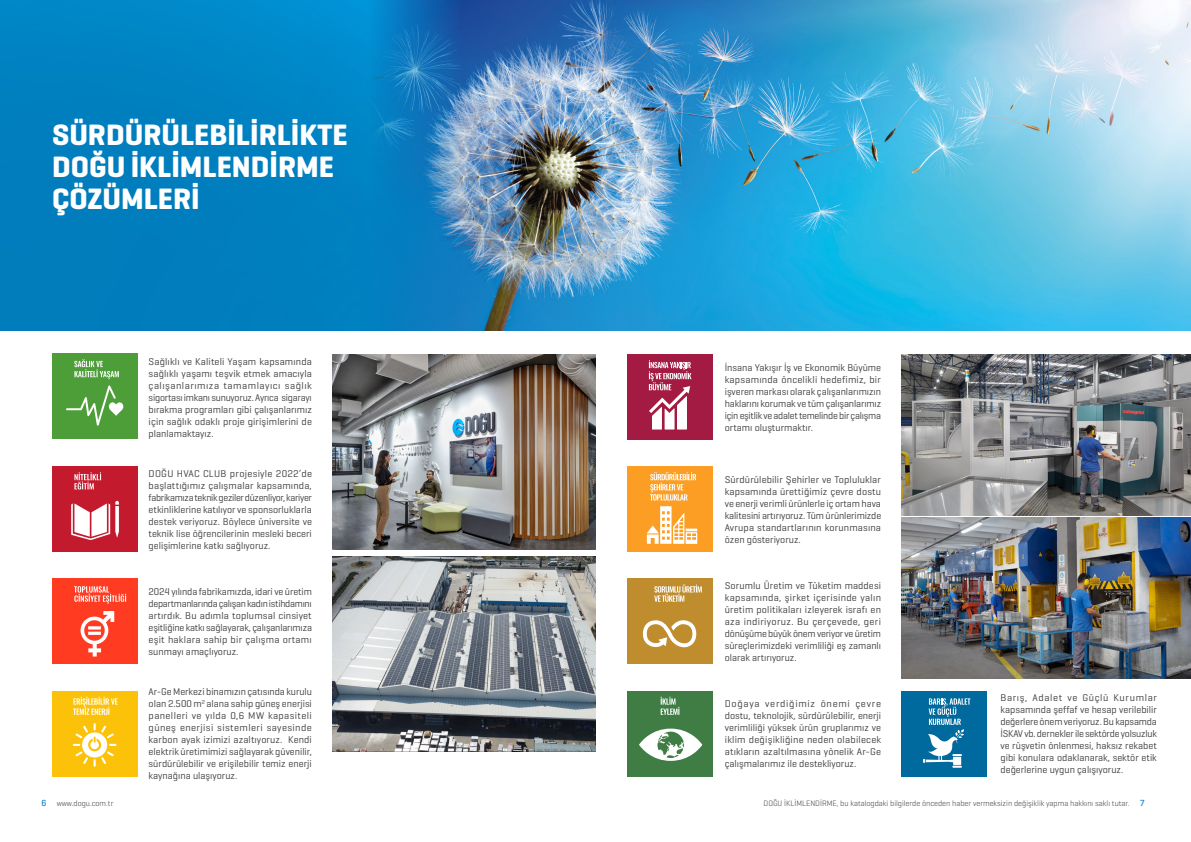
<style>
.page{position:relative;width:1191px;height:842px;background:#fff}
.page>*{position:absolute;margin:0;border:0;box-sizing:border-box;transform-origin:0 0}
.t1{font:700 30px/32px "Geogrotesque";color:#fff}
.t2{font:10px/12px "Geogrotesque";color:#3c3c3b;text-align:justify}
.t3{font:500 9px "Geogrotesque";color:#1380c4}
.t4{font:300 8px "Geogrotesque";color:#3c3c3b}
</style>
<div class="page">
<img style="left:0;top:0;width:303px;height:330px">
<div style="left:303px;top:0;width:888px;height:330px;background:linear-gradient(to bottom,#008dcf,#007cbb)"></div>
<img style="left:361px;top:0;width:830px;height:330px">
<div style="left:52px;top:353px;width:85px;height:86px;background:#4d9e38"></div>
<svg style="left:74px;top:359px;width:45px;height:20px"></svg>
<svg style="left:66px;top:385px;width:57px;height:41px"></svg>
<div style="left:52px;top:467px;width:85px;height:85px;background:#c41a2e"></div>
<svg style="left:74px;top:472px;width:27px;height:17px"></svg>
<svg style="left:71px;top:501px;width:48px;height:39px"></svg>
<div style="left:52px;top:579px;width:85px;height:85px;background:#ff3b21"></div>
<svg style="left:74px;top:586px;width:52px;height:18px"></svg>
<svg style="left:81px;top:611px;width:33px;height:45px"></svg>
<div style="left:52px;top:691px;width:85px;height:85px;background:#fcc20a"></div>
<svg style="left:73px;top:697px;width:45px;height:18px"></svg>
<svg style="left:73px;top:723px;width:43px;height:44px"></svg>
<img style="left:332px;top:557px;width:264px;height:195px">
<img style="left:332px;top:355px;width:264px;height:195px">
<img style="left:901px;top:355px;width:290px;height:160px">
<img style="left:901px;top:518px;width:290px;height:160px">
<div style="left:627px;top:355px;width:85px;height:85px;background:#a31a42"></div>
<svg style="left:649px;top:360px;width:42px;height:69px"></svg>
<div style="left:627px;top:467px;width:85px;height:85px;background:#fc9e24"></div>
<svg style="left:647px;top:472px;width:50px;height:72px"></svg>
<div style="left:627px;top:579px;width:85px;height:85px;background:#bf8c2e"></div>
<svg style="left:654px;top:584px;width:48px;height:18px"></svg>
<svg style="left:643px;top:620px;width:53px;height:28px"></svg>
<div style="left:627px;top:691px;width:85px;height:85px;background:#407d45"></div>
<svg style="left:660px;top:697px;width:19px;height:18px"></svg>
<svg style="left:639px;top:728px;width:63px;height:33px"></svg>
<div style="left:901px;top:691px;width:85px;height:85px;background:#00699e"></div>
<svg style="left:923px;top:698px;width:47px;height:70px"></svg>
<h1 class="t1" style="left:52px;top:119px;width:297px">SÜRDÜRÜLEBİLİRLİKTE<br>DOĞU İKLİMLENDİRME<br>ÇÖZÜMLERİ</h1>
<p class="t2" style="left:149px;top:355px;width:165px">Sağlıklı ve Kaliteli Yaşam kapsamında sağlıklı yaşamı teşvik etmek amacıyla çalışanlarımıza tamamlayıcı sağlık sigortası imkanı sunuyoruz. Ayrıca sigarayı bırakma programları gibi çalışanlarımız için sağlık odaklı proje girişimlerini de planlamaktayız.</p>
<p class="t2" style="left:725px;top:361px;width:158px">İnsana Yakışır İş ve Ekonomik Büyüme kapsamında öncelikli hedefimiz, bir işveren markası olarak çalışanlarımızın haklarını korumak ve tüm çalışanlarımız için eşitlik ve adalet temelinde bir çalışma ortamı oluşturmaktır.</p>
<p class="t2" style="left:149px;top:467px;width:165px">DOĞU HVAC CLUB projesiyle 2022’de başlattığımız çalışmalar kapsamında, fabrikamıza teknik geziler düzenliyor, kariyer etkinliklerine katılıyor ve sponsorluklarla destek veriyoruz. Böylece üniversite ve teknik lise öğrencilerinin mesleki beceri gelişimlerine katkı sağlıyoruz.</p>
<p class="t2" style="left:725px;top:473px;width:158px">Sürdürülebilir Şehirler ve Topluluklar kapsamında ürettiğimiz çevre dostu ve enerji verimli ürünlerle iç ortam hava kalitesini artırıyoruz. Tüm ürünlerimizde Avrupa standartlarının korunmasına özen gösteriyoruz.</p>
<p class="t2" style="left:725px;top:579px;width:158px">Sorumlu Üretim ve Tüketim maddesi kapsamında, şirket içerisinde yalın üretim politikaları izleyerek israfı en aza indiriyoruz. Bu çerçevede, geri dönüşüme büyük önem veriyor ve üretim süreçlerimizdeki verimliliği eş zamanlı olarak artırıyoruz.</p>
<p class="t2" style="left:725px;top:698px;width:158px">Doğaya verdiğimiz önemi çevre dostu, teknolojik, sürdürülebilir, enerji verimliliği yüksek ürün gruplarımız ve iklim değişikliğine neden olabilecek atıkların azaltılmasına yönelik Ar-Ge çalışmalarımız ile destekliyoruz.</p>
<p class="t2" style="left:1000px;top:692px;width:158px">Barış, Adalet ve Güçlü Kurumlar kapsamında şeffaf ve hesap verilebilir değerlere önem veriyoruz. Bu kapsamda İSKAV vb. dernekler ile sektörde yolsuzluk ve rüşvetin önlenmesi, haksız rekabet gibi konulara odaklanarak, sektör etik değerlerine uygun çalışıyoruz.</p>
<p class="t2" style="left:149px;top:585px;width:165px">2024 yılında fabrikamızda, idari ve üretim departmanlarında çalışan kadın istihdamını artırdık. Bu adımla toplumsal cinsiyet eşitliğine katkı sağlayarak, çalışanlarımıza eşit haklara sahip bir çalışma ortamı sunmayı amaçlıyoruz.</p>
<p class="t2" style="left:149px;top:686px;width:165px">Ar-Ge Merkezi binamızın çatısında kurulu olan 2.500 m<sup>2</sup> alana sahip güneş enerjisi panelleri ve yılda 0,6 MW kapasiteli güneş enerjisi sistemleri sayesinde karbon ayak izimizi azaltıyoruz. Kendi elektrik üretimimizi sağlayarak güvenilir, sürdürülebilir ve erişilebilir temiz enerji kaynağına ulaşıyoruz.</p>
<p class="t4" style="left:57px;top:798px;width:58px">www.dogu.com.tr</p>
<p class="t4" style="left:763px;top:798px;width:367px">DOĞU İKLİMLENDİRME, bu katalogdaki bilgilerde önceden haber vermeksizin değişiklik yapma hakkını saklı tutar.</p>
<p class="t3" style="left:41px;top:797px;width:6px">6</p>
<p class="t3" style="left:1139px;top:797px;width:6px">7</p>
</div>
